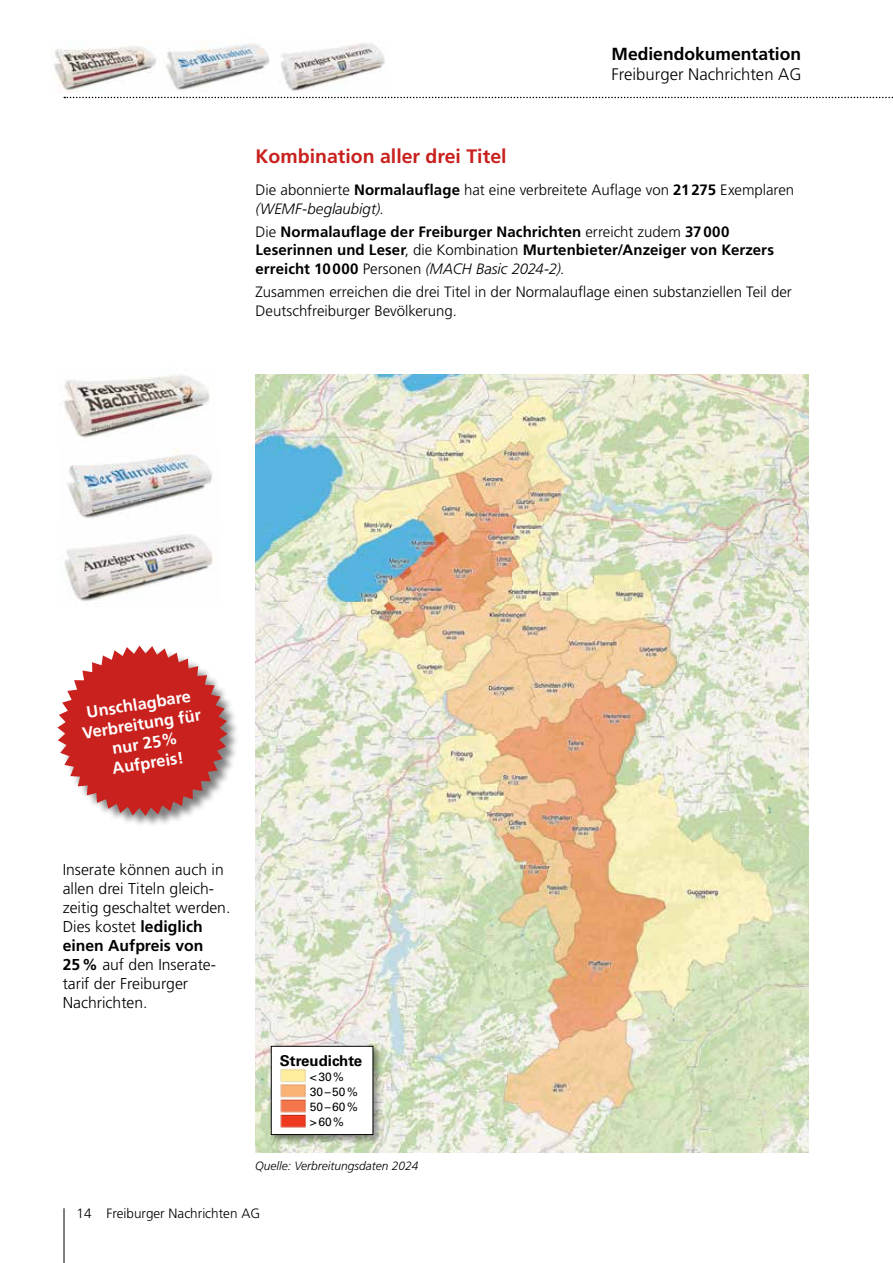
<style>
.page{position:relative;width:893px;height:1263px;background:#fff}
.page>*{position:absolute;margin:0;border:0;box-sizing:border-box;transform-origin:0 0}
.t1{font:700 19.5px "Frutiger LT Pro";color:#c9211d}
.t2{font:700 17.55px "Frutiger LT Pro";color:#000}
.t3{font:300 16.65px "Frutiger LT Pro";color:#000}
.t4{font:700 16.5px/19.8px "Frutiger LT Pro";color:#fff;text-align:center}
.t5{font:300 15.75px/18.9px "Frutiger LT Pro";color:#000}
.t6{font:300 15px/18.8px "Frutiger LT Pro";color:#000}
.t7{font:700 15px/18.8px "Frutiger LT Pro";letter-spacing:.005em;color:#000}
.t8{font:700 15px "Univers LT Std";color:#000}
.t9{font:300 13.5px "Frutiger LT Pro";color:#000}
.t10{font:italic 300 12px "Frutiger LT Pro";color:#000}
.t11{font:12px/15px "Univers LT Std";color:#000}
.s1{font-weight:700}
.s2{font-style:italic}
.s3{font-weight:300}
.s4{font-weight:300;font-style:italic}
</style>
<div class="page">
<hr style="left:64px;top:1208px;width:1px;height:55px;background:#000">
<svg style="left:64px;top:97px;width:829px;height:1px"></svg>
<img style="left:54px;top:46px;width:103px;height:47px">
<img style="left:165px;top:43px;width:220px;height:48px">
<img style="left:255px;top:785px;width:7px;height:367px">
<img style="left:262px;top:785px;width:547px;height:367px">
<img style="left:255px;top:375px;width:554px;height:410px">
<div style="left:58px;top:647px;width:182px;height:182px;background:#000;opacity:.5"></div>
<svg style="left:57px;top:646px;width:171px;height:170px"></svg>
<div style="left:270px;top:1044px;width:113px;height:100px;background:#000;opacity:.4"></div>
<div style="left:271px;top:1046px;width:102px;height:88px;background:#fff"></div>
<div style="left:271px;top:1046px;width:102px;height:89px;border:1px solid #000"></div>
<img style="left:280px;top:1069px;width:26px;height:59px">
<img style="left:67px;top:450px;width:145px;height:68px">
<img style="left:63px;top:374px;width:147px;height:64px">
<img style="left:64px;top:534px;width:149px;height:67px">
<p class="t2" style="left:611px;top:43px;width:191px">Mediendokumentation</p>
<p class="t3" style="left:611px;top:65px;width:191px">Freiburger Nachrichten AG</p>
<h1 class="t1" style="left:255px;top:145px;width:253px">Kombination aller drei Titel</h1>
<p class="t6" style="left:255px;top:180px;width:540px">Die abonnierte <span class="s1">Normalauflage</span> hat eine verbreitete Auflage von <span class="s1">21275</span> Exemplaren <span class="s2">(WEMF-beglaubigt)</span>.</p>
<p class="t7" style="left:255px;top:222px;width:520px"><span class="s3">Die</span> Normalauflage der Freiburger Nachrichten <span class="s3">erreicht zudem</span> 37000<br>Leserinnen und Leser<span class="s3">, die Kombination</span> Murtenbieter/Anzeiger von Kerzers erreicht 10000 <span class="s3">Personen</span> <span class="s4">(MACH Basic 2024-2)</span><span class="s3">.</span></p>
<p class="t6" style="left:255px;top:283px;width:538px">Zusammen erreichen die drei Titel in der Normalauflage einen substanziellen Teil der<br>Deutschfreiburger Bevölkerung.</p>
<p class="t4" style="left:78px;top:704px;width:121px;rotate:-9deg">Unschlagbare<br>Verbreitung für nur 25%<br>Aufpreis!</p>
<p class="t5" style="left:63px;top:860px;width:169px">Inserate können auch in allen drei Titeln gleich&shy;zeitig geschaltet werden.<br>Dies kostet <span class="s1">lediglich einen Aufpreis von<br>25%</span> auf den Inserate&shy;tarif der Freiburger<br>Nachrichten.</p>
<p class="t8" style="left:280px;top:1052px;width:84px">Streudichte</p>
<p class="t11" style="left:310px;top:1069px;width:49px">&lt;30%<br>30–50%<br>50–60% &gt;60%</p>
<p class="t10" style="left:255px;top:1159px;width:165px">Quelle: Verbreitungsdaten 2024</p>
<p class="t9" style="left:77px;top:1206px;width:185px">14 Freiburger Nachrichten AG</p>
</div>
